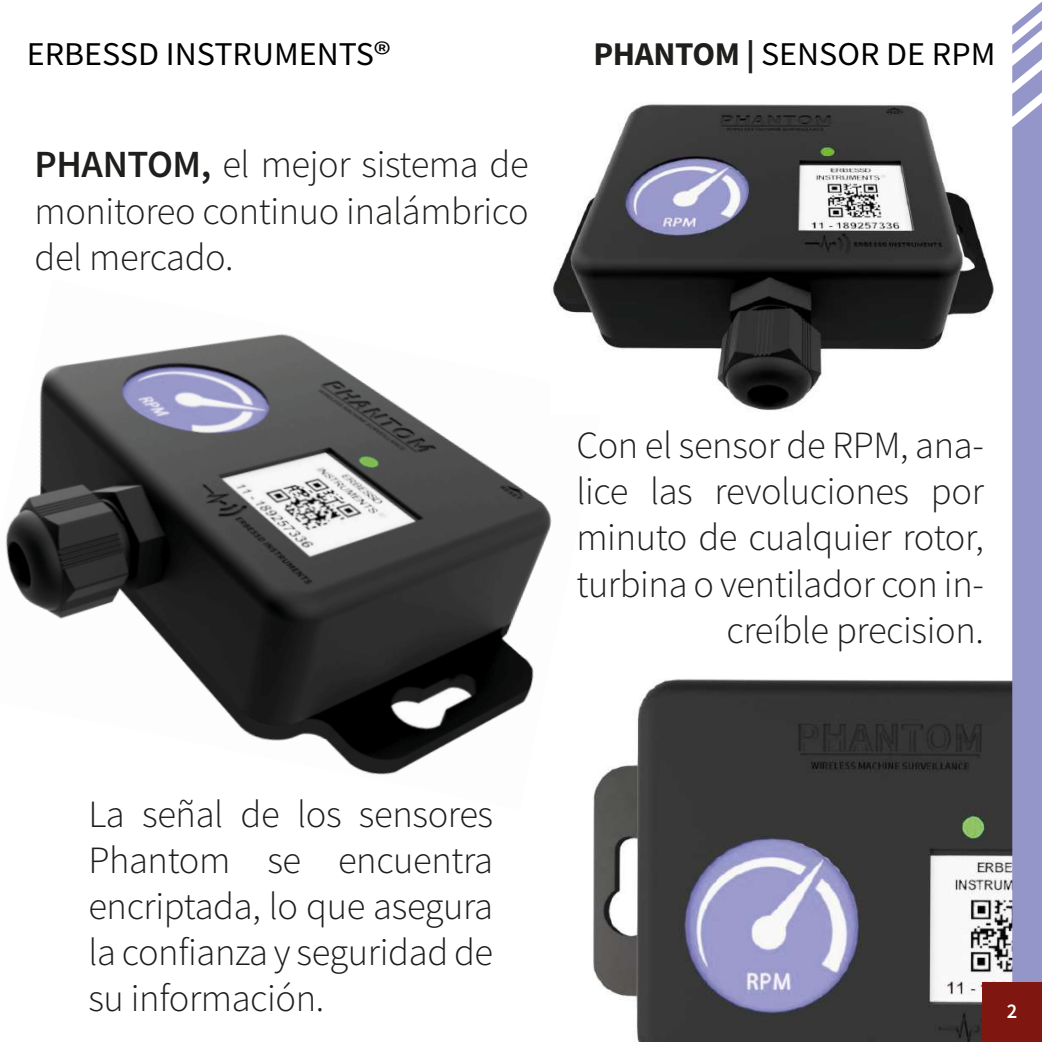
<style>
.page{position:relative;width:1042px;height:1042px;background:#fff}
.page>*{position:absolute;margin:0;border:0;box-sizing:border-box;transform-origin:0 0}
.t1{font:300 38.5px/46.2px "Source Sans Pro";letter-spacing:-.01em;color:#1e1e1c;text-align:justify}
.t2{font:300 38.5px/46.2px "Source Sans Pro";letter-spacing:-.01em;color:#1d1e1c;text-align:justify}
.t3{font:33.25px "Source Sans Pro";color:#010000}
.t4{font:600 21px "Source Sans Pro";color:#fff}
.s1{font-weight:700;color:#1e1e1c}
.s2{font-weight:600}
</style>
<div class="page">
<img style="left:593px;top:679px;width:419px;height:363px">
<img style="left:5px;top:334px;width:601px;height:476px">
<svg style="left:1012px;top:2px;width:30px;height:980px;background:#9a9bcc"></svg>
<div style="left:982px;top:982px;width:60px;height:60px;background:#7f1710"></div>
<img style="left:551px;top:104px;width:443px;height:310px">
<p class="t3" style="left:27px;top:33px;width:365px">ERBESSD INSTRUMENTS®</p>
<p class="t3" style="left:593px;top:33px;width:404px"><span class="s1">PHANTOM |</span> SENSOR DE RPM</p>
<p class="t1" style="left:34px;top:142px;width:496px"><span class="s2">PHANTOM,</span> el mejor sistema de monitoreo continuo inalámbrico del mercado.</p>
<p class="t2" style="left:88px;top:790px;width:406px">La señal de los sensores Phantom se encuentra encriptada, lo que asegura la confianza y seguridad de su información.</p>
<p class="t1" style="left:576px;top:422px;width:409px;text-align:right">Con el sensor de RPM, ana&shy;lice las revoluciones por minuto de cualquier rotor, turbina o ventilador con in&shy;creíble precision.</p>
<p class="t4" style="left:1007px;top:997px;width:12px">2</p>
</div>
